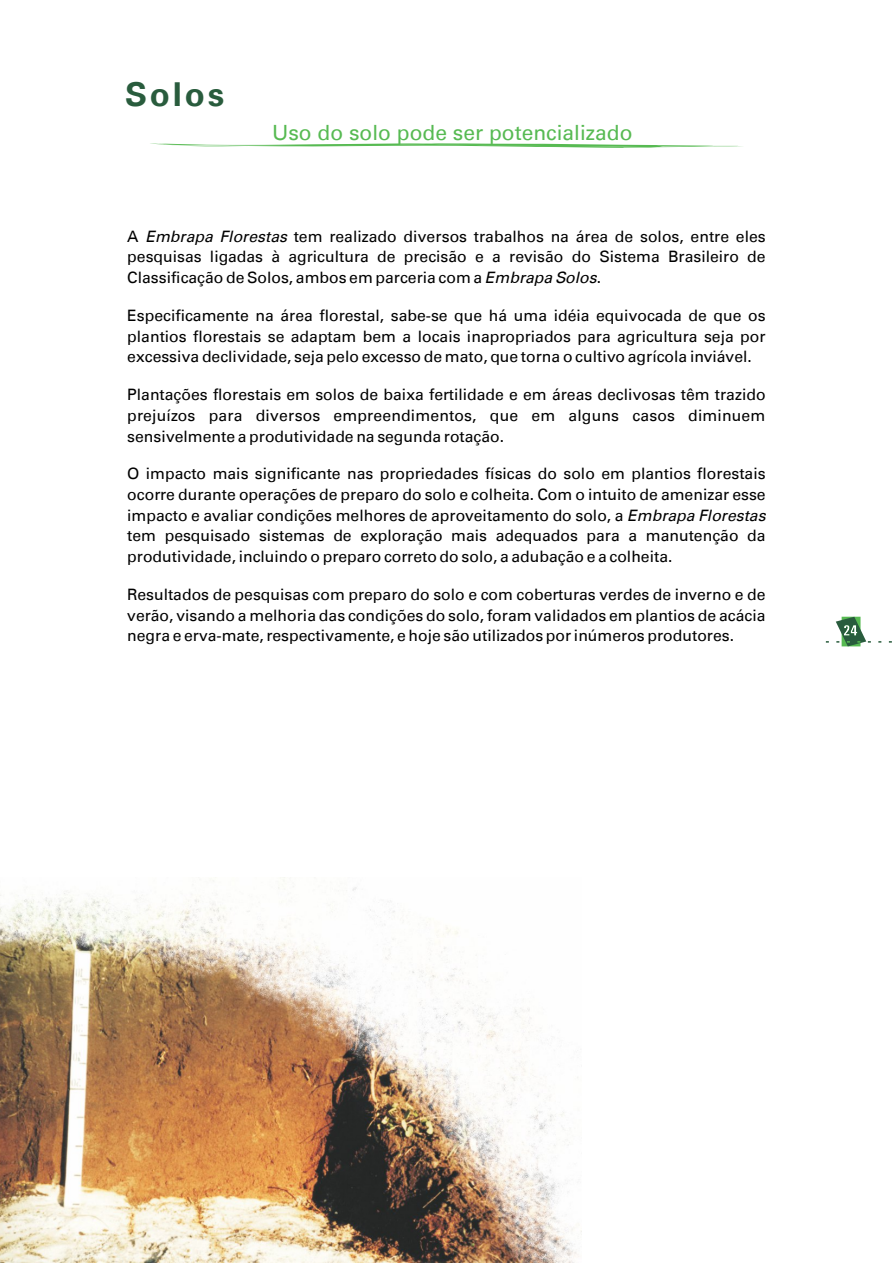
<style>
.page{position:relative;width:893px;height:1263px;background:#fff}
.page>*{position:absolute;margin:0;border:0;box-sizing:border-box;transform-origin:0 0}
.t1{font:700 33px "Univers LT";letter-spacing:.085em;color:#295c3d}
.t2{font:21px "Univers LT";color:#57ba52}
.t3{font:15.75px/20.7px "Univers LT";color:#000;text-align:justify}
.s1{font-style:italic}
</style>
<div class="page">
<img style="left:0;top:877px;width:579px;height:386px">
<svg style="left:826px;top:617px;width:66px;height:29px"></svg>
<svg style="left:150px;top:143px;width:593px;height:5px"></svg>
<p class="t1" style="left:125px;top:82px;width:100px">Solos</p>
<p class="t2" style="left:272px;top:125px;width:362px">Uso do solo pode ser potencializado</p>
<p class="t3" style="left:127px;top:227px;width:640px">A <span class="s1">Embrapa Florestas</span> tem realizado diversos trabalhos na área de solos, entre eles pesquisas ligadas à agricultura de precisão e a revisão do Sistema Brasileiro de Classificação de Solos, ambos em parceria com a <span class="s1">Embrapa Solos</span>.</p>
<p class="t3" style="left:127px;top:306px;width:640px">Especificamente na área florestal, sabe-se que há uma idéia equivocada de que os plantios florestais se adaptam bem a locais inapropriados para agricultura seja por excessiva declividade, seja pelo excesso de mato, que torna o cultivo agrícola inviável.</p>
<p class="t3" style="left:127px;top:386px;width:640px">Plantações florestais em solos de baixa fertilidade e em áreas declivosas têm trazido prejuízos para diversos empreendimentos, que em alguns casos diminuem sensivelmente a produtividade na segunda rotação.</p>
<p class="t3" style="left:127px;top:465px;width:640px">O impacto mais significante nas propriedades físicas do solo em plantios florestais ocorre durante operações de preparo do solo e colheita. Com o intuito de amenizar esse impacto e avaliar condições melhores de aproveitamento do solo, a <span class="s1">Embrapa Florestas </span>tem pesquisado sistemas de exploração mais adequados para a manutenção da produtividade, incluindo o preparo correto do solo, a adubação e a colheita.</p>
<p class="t3" style="left:127px;top:585px;width:640px">Resultados de pesquisas com preparo do solo e com coberturas verdes de inverno e de verão, visando a melhoria das condições do solo, foram validados em plantios de acácia negra e erva-mate, respectivamente, e hoje são utilizados por inúmeros produtores.</p>
</div>
